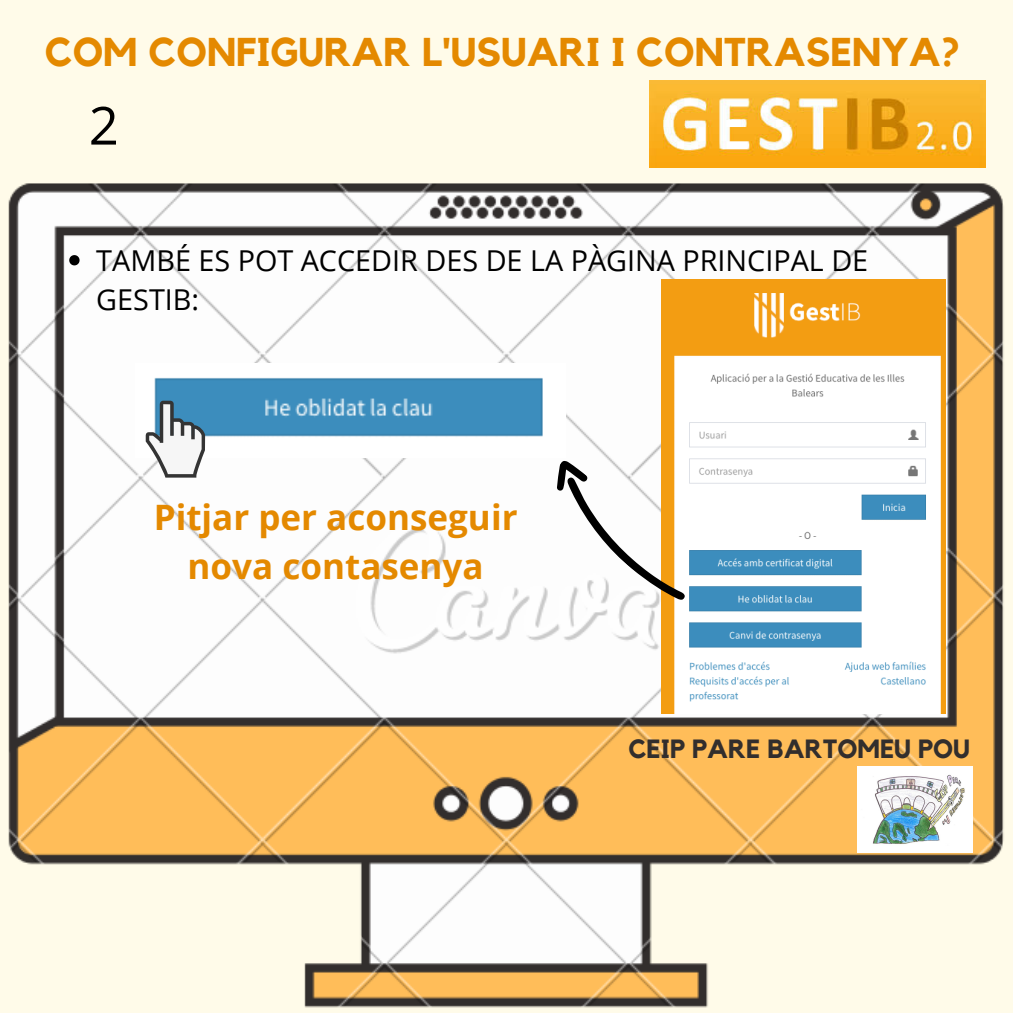
<style>
.page{position:relative;width:1013px;height:1013px;background:#fff}
.page>*{position:absolute;margin:0;border:0;box-sizing:border-box;transform-origin:0 0}
.t1{font:52.5px "Open Sans";color:#000}
.t2{font:700 40px "Kollektif";color:#e48900}
.t3{font:700 35px/48.8px "Open Sans";color:#e48900;text-align:center}
.t4{font:28.75px/39.4px "Open Sans";color:#000}
.t5{font:700 26.25px "Kollektif";color:#322e2d}
</style>
<div class="page">
<img style="left:0;top:0;width:1012px;height:1012px">
<img style="left:649px;top:80px;width:336px;height:87px">
<img style="left:135px;top:364px;width:431px;height:93px">
<svg style="left:146px;top:401px;width:59px;height:76px"></svg>
<img style="left:661px;top:279px;width:285px;height:434px">
<svg style="left:545px;top:457px;width:151px;height:151px"></svg>
<svg style="left:69px;top:255px;width:11px;height:10px"></svg>
<img style="left:857px;top:766px;width:115px;height:86px">
<h2 class="t2" style="left:45px;top:33px;width:916px">COM CONFIGURAR L'USUARI I CONTRASENYA?</h2>
<h1 class="t1" style="left:89px;top:88px;width:31px">2</h1>
<p class="t4" style="left:96px;top:240px;width:773px">TAMBÉ ES POT ACCEDIR DES DE LA PÀGINA PRINCIPAL DE<br>GESTIB:</p>
<p class="t3" style="left:154px;top:492px;width:365px">Pitjar per aconseguir nova contasenya</p>
<p class="t5" style="left:628px;top:737px;width:343px">CEIP PARE BARTOMEU POU</p>
</div>
